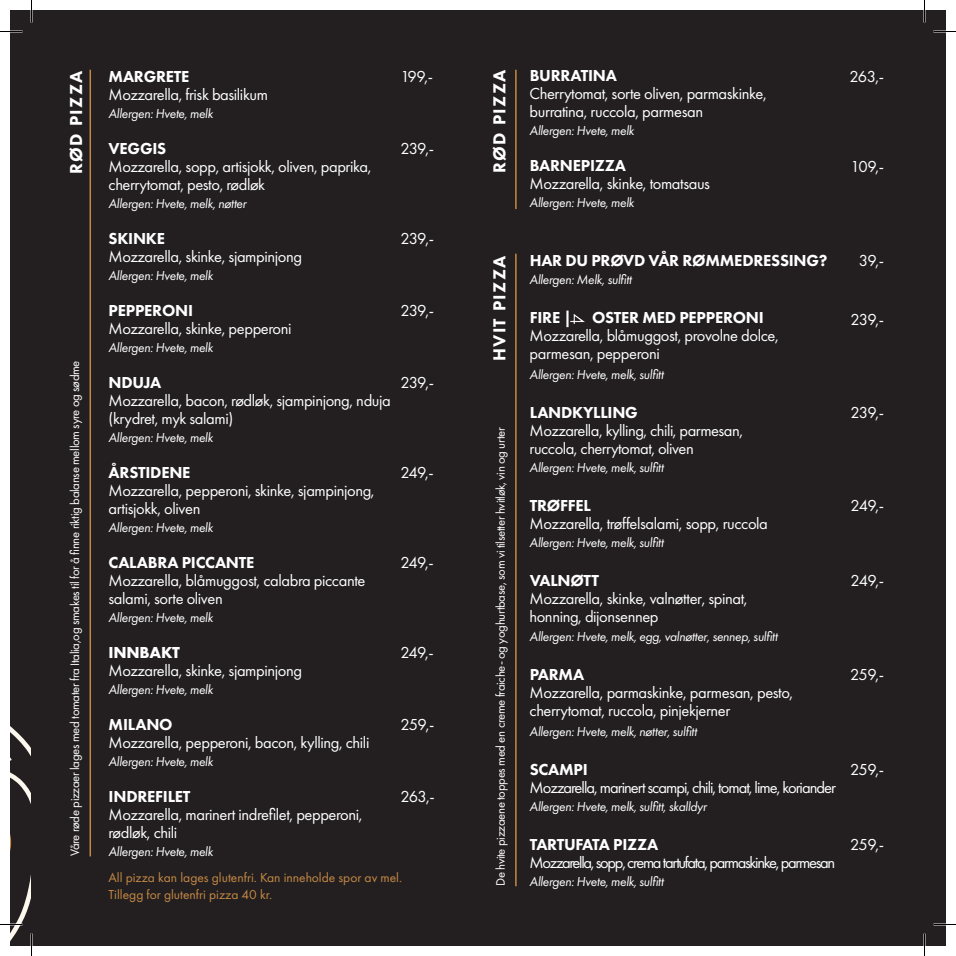
<style>
.page{position:relative;width:956px;height:956px;background:#fff}
.page>*{position:absolute;margin:0;border:0;box-sizing:border-box;transform-origin:0 0}
.t1{font:800 18px "Futura PT";letter-spacing:.075em;color:#fff}
.Paragraph_Style_1{font:16.5px "Futura PT";letter-spacing:-.025em;color:#fff}
.Paragraph_Style_2{font:16.5px/18px "Futura PT";letter-spacing:-.025em;color:#fff}
.Paragraph_Style_1-2{font:800 16.5px "Futura PT";letter-spacing:-.015em;color:#fff}
.Paragraph_Style_2-2{font:800 16.5px "Futura PT";letter-spacing:-.015em;color:#fff}
.Paragraph_Style_1-3{font:16.5px "Futura PT";letter-spacing:-.06em;color:#fff}
.Paragraph_Style_1-4{font:16.5px "Futura PT";letter-spacing:-.08em;color:#fff}
.Paragraph_Style_1-5{font:700 16.5px "Futura PT";letter-spacing:-.015em;color:#fff}
.Paragraph_Style_2-3{font:italic 13.5px "Futura PT";letter-spacing:-.025em;color:#fff}
.Paragraph_Style_1-6{font:13.5px "Futura PT";color:#c58945}
.Paragraph_Style_1-7{font:12.75px "Futura PT";letter-spacing:-.025em;color:#fff}
.s1{font-weight:800}
</style>
<div class="page">
<div style="left:10px;top:10px;width:936px;height:936px;background:#231f20"></div>
<hr style="left:515px;top:254px;width:2px;height:632px;background:#c58945">
<hr style="left:90px;top:70px;width:1px;height:786px;background:#c58945">
<hr style="left:515px;top:70px;width:2px;height:139px;background:#c58945">
<img style="left:571px;top:314px;width:14px;height:10px">
<hr style="left:933px;top:923px;width:23px;height:2px;background:#fff">
<hr style="left:923px;top:0;width:2px;height:23px;background:#fff">
<hr style="left:923px;top:933px;width:2px;height:23px;background:#fff">
<svg style="left:0;top:31px;width:22px;height:1px"></svg>
<svg style="left:933px;top:31px;width:23px;height:1px"></svg>
<svg style="left:933px;top:924px;width:23px;height:1px"></svg>
<svg style="left:31px;top:0;width:1px;height:23px"></svg>
<svg style="left:0;top:726px;width:32px;height:230px"></svg>
<svg style="left:924px;top:0;width:1px;height:23px"></svg>
<svg style="left:924px;top:933px;width:1px;height:23px"></svg>
<p class="t1" style="left:65px;top:174px;width:105px;rotate:-90deg">RØD PIZZA</p>
<p class="Paragraph_Style_1-7" style="left:67px;top:856px;width:498px;rotate:-90deg">Våre røde pizzaer lages med tomater fra Italia,og smakes til for å finne riktig balanse mellom syre og sødme</p>
<p class="Paragraph_Style_2-2" style="left:109px;top:67px;width:82px">MARGRETE</p>
<p class="Paragraph_Style_2" style="left:109px;top:86px;width:161px">Mozzarella, frisk basilikum</p>
<p class="Paragraph_Style_2-3" style="left:109px;top:106px;width:106px">Allergen: Hvete, melk</p>
<p class="Paragraph_Style_2-2" style="left:109px;top:139px;width:59px">VEGGIS</p>
<p class="Paragraph_Style_2" style="left:109px;top:158px;width:265px">Mozzarella, sopp, artisjokk, oliven, paprika,</p>
<p class="Paragraph_Style_2" style="left:109px;top:176px;width:158px">cherrytomat, pesto, rødløk</p>
<p class="Paragraph_Style_2-3" style="left:109px;top:196px;width:139px">Allergen: Hvete, melk, nøtter</p>
<p class="Paragraph_Style_1-2" style="left:109px;top:229px;width:58px">SKINKE</p>
<p class="Paragraph_Style_1" style="left:109px;top:247px;width:195px">Mozzarella, skinke, sjampinjong</p>
<p class="Paragraph_Style_2-3" style="left:109px;top:268px;width:106px">Allergen: Hvete, melk</p>
<p class="Paragraph_Style_1-2" style="left:109px;top:301px;width:86px">PEPPERONI</p>
<p class="Paragraph_Style_1" style="left:109px;top:319px;width:184px">Mozzarella, skinke, pepperoni</p>
<p class="Paragraph_Style_2-3" style="left:109px;top:340px;width:106px">Allergen: Hvete, melk</p>
<p class="Paragraph_Style_2-2" style="left:109px;top:373px;width:54px">NDUJA</p>
<p class="Paragraph_Style_2" style="left:109px;top:392px;width:284px">Mozzarella, bacon, rødløk, sjampinjong, nduja (krydret, myk salami)</p>
<p class="Paragraph_Style_2-3" style="left:109px;top:430px;width:106px">Allergen: Hvete, melk</p>
<p class="Paragraph_Style_2-2" style="left:109px;top:463px;width:83px">ÅRSTIDENE</p>
<p class="Paragraph_Style_2" style="left:109px;top:482px;width:268px">Mozzarella, pepperoni, skinke, sjampinjong,</p>
<p class="Paragraph_Style_2" style="left:109px;top:500px;width:93px">artisjokk, oliven</p>
<p class="Paragraph_Style_2-3" style="left:109px;top:520px;width:106px">Allergen: Hvete, melk</p>
<p class="Paragraph_Style_2" style="left:109px;top:554px;width:258px"><span class="s1">CALABRA PICCANTE<br></span>Mozzarella, blåmuggost, calabra piccante</p>
<p class="Paragraph_Style_2" style="left:109px;top:590px;width:116px">salami, sorte oliven</p>
<p class="Paragraph_Style_2-3" style="left:109px;top:610px;width:106px">Allergen: Hvete, melk</p>
<p class="Paragraph_Style_1-5" style="left:109px;top:642px;width:73px">INNBAKT</p>
<p class="Paragraph_Style_1" style="left:109px;top:661px;width:195px">Mozzarella, skinke, sjampinjong</p>
<p class="Paragraph_Style_2-3" style="left:109px;top:682px;width:106px">Allergen: Hvete, melk</p>
<p class="Paragraph_Style_2-2" style="left:109px;top:715px;width:66px">MILANO</p>
<p class="Paragraph_Style_2" style="left:109px;top:734px;width:262px">Mozzarella, pepperoni, bacon, kylling, chili</p>
<p class="Paragraph_Style_2-3" style="left:109px;top:754px;width:106px">Allergen: Hvete, melk</p>
<p class="Paragraph_Style_2-2" style="left:109px;top:787px;width:83px">INDREFILET</p>
<p class="Paragraph_Style_2" style="left:109px;top:806px;width:256px">Mozzarella, marinert indrefilet, pepperoni,</p>
<p class="Paragraph_Style_2" style="left:109px;top:824px;width:70px">rødløk, chili</p>
<p class="Paragraph_Style_2-3" style="left:109px;top:844px;width:106px">Allergen: Hvete, melk</p>
<p class="Paragraph_Style_1" style="left:400px;top:67px;width:34px">199,-</p>
<p class="Paragraph_Style_1" style="left:400px;top:139px;width:35px">239,-</p>
<p class="Paragraph_Style_1" style="left:400px;top:229px;width:35px">239,-</p>
<p class="Paragraph_Style_1" style="left:400px;top:301px;width:35px">239,-</p>
<p class="Paragraph_Style_1" style="left:400px;top:373px;width:35px">239,-</p>
<p class="Paragraph_Style_1" style="left:400px;top:463px;width:35px">249,-</p>
<p class="Paragraph_Style_1" style="left:400px;top:553px;width:35px">249,-</p>
<p class="Paragraph_Style_1" style="left:400px;top:643px;width:35px">249,-</p>
<p class="Paragraph_Style_1" style="left:400px;top:715px;width:36px">259,-</p>
<p class="Paragraph_Style_1" style="left:400px;top:787px;width:36px">263,-</p>
<p class="Paragraph_Style_1-6" style="left:109px;top:870px;width:295px">All pizza kan lages glutenfri. Kan inneholde spor av mel.</p>
<p class="Paragraph_Style_1-6" style="left:109px;top:886px;width:165px">Tillegg for glutenfri pizza 40 kr.</p>
<p class="t1" style="left:488px;top:173px;width:105px;rotate:-90deg">RØD PIZZA</p>
<p class="t1" style="left:488px;top:361px;width:107px;rotate:-90deg">HVIT PIZZA</p>
<p class="Paragraph_Style_1-7" style="left:493px;top:886px;width:460px;rotate:-90deg">De hvite pizzaene toppes med en creme fraiche- og yoghurtbase, som vi tilsetter hvitløk, vin og urter</p>
<p class="Paragraph_Style_2-2" style="left:530px;top:65px;width:89px">BURRATINA</p>
<p class="Paragraph_Style_2" style="left:530px;top:85px;width:239px">Cherrytomat, sorte oliven, parmaskinke,</p>
<p class="Paragraph_Style_2" style="left:530px;top:103px;width:175px">burratina, ruccola, parmesan</p>
<p class="Paragraph_Style_2-3" style="left:530px;top:123px;width:106px">Allergen: Hvete, melk</p>
<p class="Paragraph_Style_2-2" style="left:530px;top:155px;width:98px">BARNEPIZZA</p>
<p class="Paragraph_Style_2" style="left:530px;top:175px;width:182px">Mozzarella, skinke, tomatsaus</p>
<p class="Paragraph_Style_2-3" style="left:530px;top:195px;width:106px">Allergen: Hvete, melk</p>
<p class="Paragraph_Style_1" style="left:849px;top:67px;width:36px">263,-</p>
<p class="Paragraph_Style_1" style="left:850px;top:157px;width:35px">109,-</p>
<p class="Paragraph_Style_1-2" style="left:530px;top:250px;width:299px">HAR DU PRØVD VÅR RØMMEDRESSING?</p>
<p class="Paragraph_Style_2-3" style="left:530px;top:272px;width:104px">Allergen: Melk, sulfitt</p>
<p class="Paragraph_Style_1-2" style="left:530px;top:307px;width:236px">FIRE | OSTER MED PEPPERONI</p>
<p class="Paragraph_Style_1" style="left:530px;top:326px;width:251px">Mozzarella, blåmuggost, provolne dolce,</p>
<p class="Paragraph_Style_1" style="left:530px;top:344px;width:132px">parmesan, pepperoni</p>
<p class="Paragraph_Style_2-3" style="left:530px;top:366px;width:135px">Allergen: Hvete, melk, sulfitt</p>
<p class="Paragraph_Style_1-2" style="left:530px;top:402px;width:110px">LANDKYLLING</p>
<p class="Paragraph_Style_1" style="left:530px;top:420px;width:215px">Mozzarella, kylling, chili, parmesan,</p>
<p class="Paragraph_Style_1" style="left:530px;top:438px;width:166px">ruccola, cherrytomat, oliven</p>
<p class="Paragraph_Style_2-3" style="left:530px;top:459px;width:135px">Allergen: Hvete, melk, sulfitt</p>
<p class="Paragraph_Style_1-2" style="left:530px;top:495px;width:63px">TRØFFEL</p>
<p class="Paragraph_Style_1" style="left:530px;top:513px;width:240px">Mozzarella, trøffelsalami, sopp, ruccola</p>
<p class="Paragraph_Style_2-3" style="left:530px;top:534px;width:135px">Allergen: Hvete, melk, sulfitt</p>
<p class="Paragraph_Style_1-2" style="left:530px;top:570px;width:71px">VALNØTT</p>
<p class="Paragraph_Style_1" style="left:530px;top:588px;width:219px">Mozzarella, skinke, valnøtter, spinat,</p>
<p class="Paragraph_Style_1" style="left:530px;top:606px;width:130px">honning, dijonsennep</p>
<p class="Paragraph_Style_2-3" style="left:530px;top:629px;width:249px">Allergen: Hvete, melk, egg, valnøtter, sennep, sulfitt</p>
<p class="Paragraph_Style_1-2" style="left:530px;top:664px;width:56px">PARMA</p>
<p class="Paragraph_Style_1" style="left:530px;top:683px;width:265px">Mozzarella, parmaskinke, parmesan, pesto,</p>
<p class="Paragraph_Style_1" style="left:530px;top:701px;width:202px">cherrytomat, ruccola, pinjekjerner</p>
<p class="Paragraph_Style_2-3" style="left:530px;top:723px;width:169px">Allergen: Hvete, melk, nøtter, sulfitt</p>
<p class="Paragraph_Style_1-2" style="left:530px;top:759px;width:60px">SCAMPI</p>
<p class="Paragraph_Style_1-3" style="left:530px;top:777px;width:308px">Mozzarella, marinert scampi, chili, tomat, lime, koriander</p>
<p class="Paragraph_Style_2-3" style="left:530px;top:798px;width:179px">Allergen: Hvete, melk, sulfitt, skalldyr</p>
<p class="Paragraph_Style_2-2" style="left:530px;top:834px;width:130px">TARTUFATA PIZZA</p>
<p class="Paragraph_Style_1-4" style="left:530px;top:852px;width:307px">Mozzarella, sopp, crema tartufata, parmaskinke, parmesan</p>
<p class="Paragraph_Style_2-3" style="left:530px;top:873px;width:135px">Allergen: Hvete, melk, sulfitt</p>
<p class="Paragraph_Style_1" style="left:859px;top:251px;width:27px">39,-</p>
<p class="Paragraph_Style_1" style="left:850px;top:309px;width:35px">239,-</p>
<p class="Paragraph_Style_1" style="left:850px;top:402px;width:35px">239,-</p>
<p class="Paragraph_Style_1" style="left:851px;top:495px;width:35px">249,-</p>
<p class="Paragraph_Style_1" style="left:851px;top:570px;width:35px">249,-</p>
<p class="Paragraph_Style_1" style="left:850px;top:665px;width:36px">259,-</p>
<p class="Paragraph_Style_1" style="left:850px;top:759px;width:36px">259,-</p>
<p class="Paragraph_Style_1" style="left:850px;top:834px;width:36px">259,-</p>
</div>
